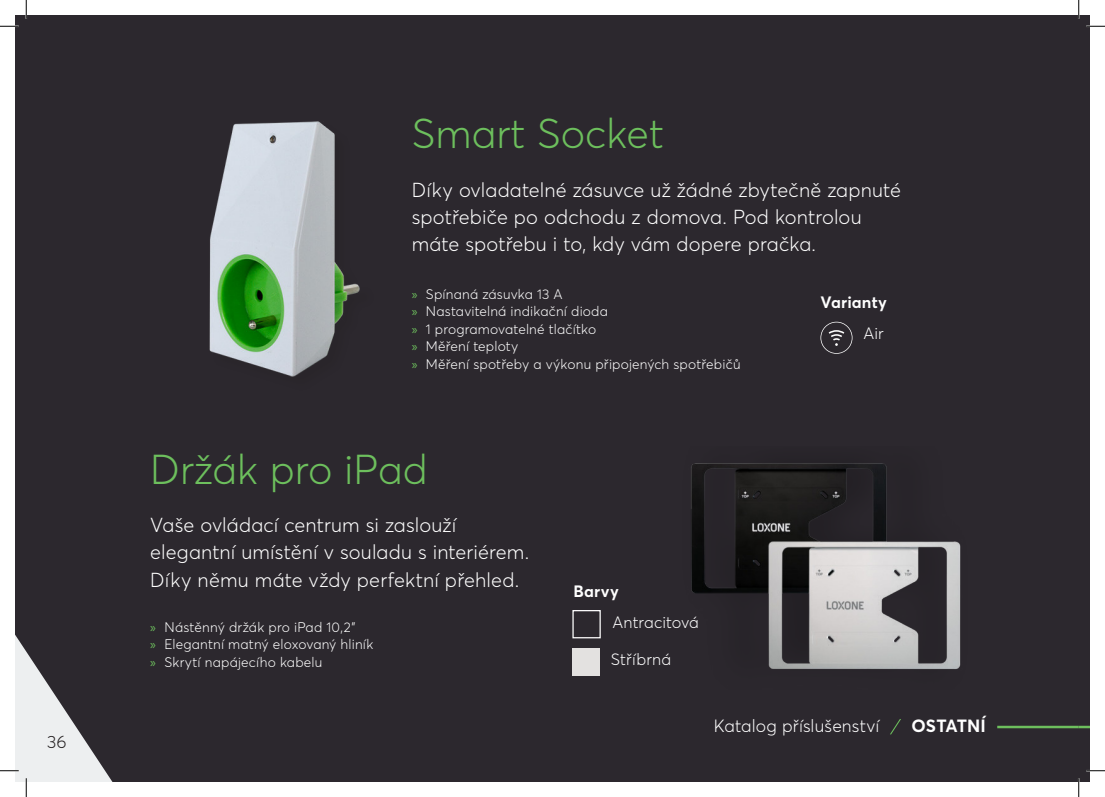
<style>
.page{position:relative;width:1105px;height:797px;background:#fff}
.page>*{position:absolute;margin:0;border:0;box-sizing:border-box;transform-origin:0 0}
.t1{font:300 41.25px "Averta";color:#6dbf5d}
.t2{font:300 20px/27.2px "Averta";letter-spacing:.005em;color:#fff}
.t3{font:300 17.5px "Averta";letter-spacing:.005em;color:#fff}
.t4{font:700 17.5px "Averta";letter-spacing:.005em;color:#fff}
.t5{font:300 17.5px "Averta";color:#231f20}
.t6{font:300 16.25px "Averta";letter-spacing:.005em;color:#fff}
.t7{font:700 16.25px "Averta";letter-spacing:.01em;color:#fff}
.t8{font:300 13.75px/17.5px "Averta";letter-spacing:.01em;color:#fff}
.s1{font-family:"Myriad Pro";font-weight:400;color:#6dbf5d}
</style>
<div class="page">
<div style="left:1079px;top:15px;width:10px;height:767px;background:#2c282e"></div>
<div style="left:15px;top:15px;width:1064px;height:767px;background:#2c282e"></div>
<svg style="left:1079px;top:725px;width:10px;height:3px"></svg>
<hr style="left:997px;top:725px;width:82px;height:3px;background:#6dbf5d">
<svg style="left:890px;top:719px;width:11px;height:16px"></svg>
<img style="left:691px;top:463px;width:270px;height:206px">
<img style="left:209px;top:121px;width:151px;height:256px">
<div style="left:572px;top:610px;width:29px;height:28px;border:1px solid #fff"></div>
<div style="left:572px;top:648px;width:28px;height:27px;background:#e3e1e0"></div>
<svg style="left:820px;top:322px;width:32px;height:32px"></svg>
<svg style="left:0;top:25px;width:19px;height:2px"></svg>
<svg style="left:1086px;top:25px;width:19px;height:2px"></svg>
<svg style="left:1086px;top:770px;width:19px;height:1px"></svg>
<svg style="left:25px;top:0;width:2px;height:19px"></svg>
<svg style="left:0;top:634px;width:113px;height:163px"></svg>
<svg style="left:1078px;top:0;width:1px;height:19px"></svg>
<svg style="left:1078px;top:778px;width:1px;height:19px"></svg>
<p class="t5" style="left:47px;top:731px;width:21px">36</p>
<h1 class="t1" style="left:412px;top:110px;width:254px">Smart Socket</h1>
<p class="t2" style="left:412px;top:176px;width:491px">Díky ovladatelné zásuvce už žádné zbytečně zapnuté spotřebiče po odchodu z domova. Pod kontrolou máte spotřebu i to, kdy vám dopere pračka.</p>
<p class="t8" style="left:412px;top:285px;width:330px"><span class="s1">»</span> Spínaná zásuvka 13 A<br><span class="s1">»</span> Nastavitelná indikační dioda<br><span class="s1">»</span> 1 programovatelné tlačítko<br><span class="s1">»</span> Měření teploty<br><span class="s1">»</span> Měření spotřeby a výkonu připojených spotřebičů</p>
<p class="t7" style="left:821px;top:293px;width:68px">Varianty</p>
<p class="t6" style="left:863px;top:324px;width:22px">Air</p>
<h1 class="t1" style="left:150px;top:445px;width:279px">Držák pro iPad</h1>
<p class="t2" style="left:150px;top:511px;width:380px">Vaše ovládací centrum si zaslouží elegantní umístění v souladu s interiérem.<br>Díky němu máte vždy perfektní přehled.</p>
<p class="t8" style="left:150px;top:617px;width:225px"><span class="s1">»</span> Nástěnný držák pro iPad 10,2”<br><span class="s1">»</span> Elegantní matný eloxovaný hliník <span class="s1">»</span> Skrytí napájecího kabelu</p>
<p class="t7" style="left:573px;top:582px;width:47px">Barvy</p>
<p class="t6" style="left:613px;top:613px;width:88px">Antracitová</p>
<p class="t6" style="left:611px;top:650px;width:62px">Stříbrná</p>
<p class="t3" style="left:714px;top:715px;width:167px">Katalog příslušenství</p>
<p class="t4" style="left:911px;top:715px;width:76px">OSTATNÍ</p>
</div>
